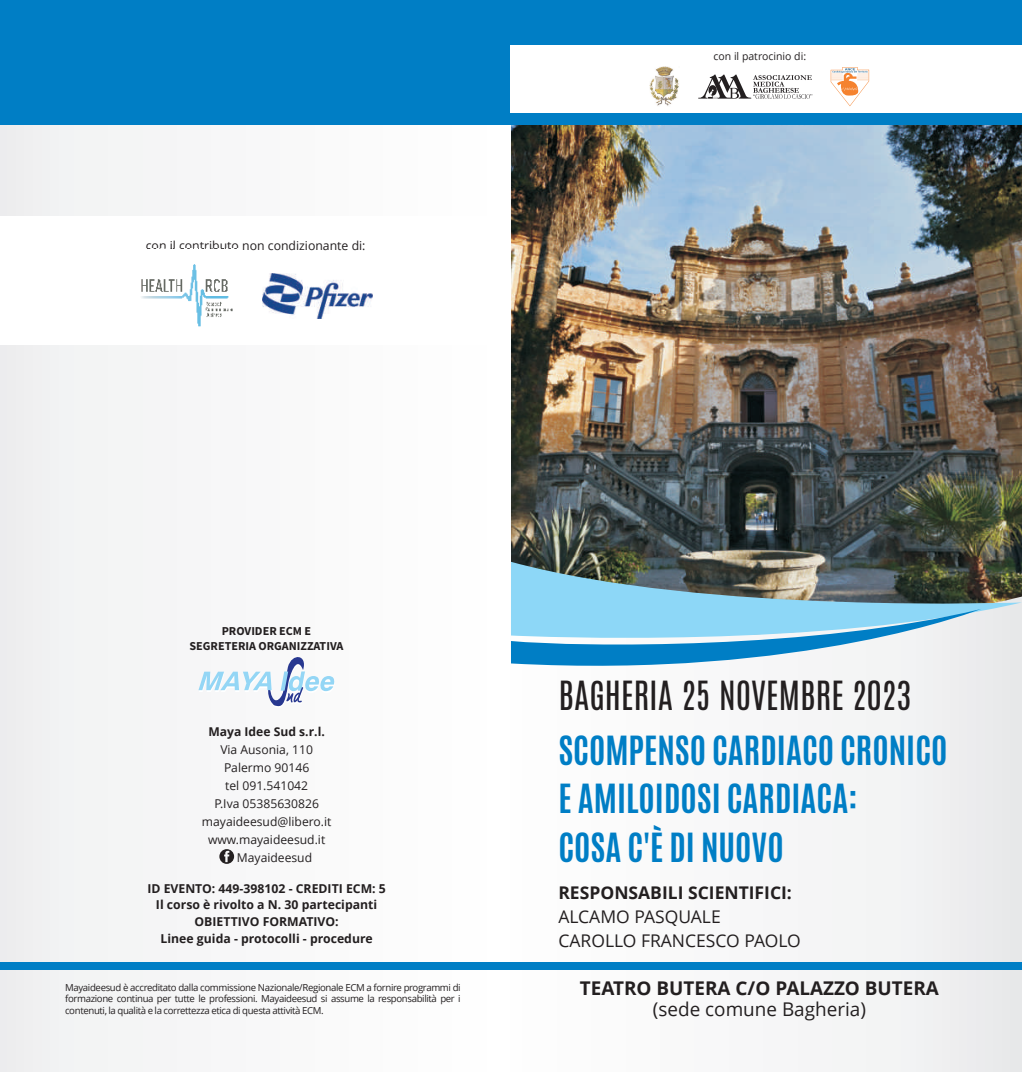
<style>
.page{position:relative;width:1022px;height:1072px;background:#fff}
.page>*{position:absolute;margin:0;border:0;box-sizing:border-box;transform-origin:0 0}
.t1{font:700 33.6px/48.5px "Antonio";color:#007ec5}
.t2{font:33.6px "Antonio";color:#231f20}
.t3{font:700 18.9px "Open Sans";color:#231f20}
.t4{font:18.9px "Open Sans";color:#231f20}
.t5{font:17.5px/23.8px "Open Sans";color:#231f20}
.t6{font:700 17.5px "Open Sans";color:#231f20}
.t7{font:700 12.25px/16.8px "Open Sans";color:#231f20;text-align:center}
.t8{font:12.25px "Open Sans";color:#231f20}
.t9{font:12.08px "Open Sans";color:#231f20}
.t10{font:700 12.08px/15.2px "Source Sans Pro";color:#231f20;text-align:center}
.t11{font:700 12.08px "Open Sans";color:#231f20}
.t12{font:10.5px "Open Sans";color:#231f20}
.t13{font:9.62px/11.7px "Open Sans";letter-spacing:-.035em;color:#231f20;text-align:justify}
</style>
<div class="page">
<div style="left:0;top:15px;width:511px;height:1056px;background:#f8f8f9"></div>
<div style="left:511px;top:15px;width:511px;height:1056px;background:linear-gradient(to right,#fefeff,#ebecee)"></div>
<img style="left:511px;top:125px;width:511px;height:437px">
<img style="left:511px;top:562px;width:511px;height:87px">
<svg style="left:511px;top:609px;width:470px;height:70px"></svg>
<div style="left:0;top:0;width:1022px;height:125px;background:#007ec5"></div>
<svg style="left:219px;top:849px;width:15px;height:14px"></svg>
<svg style="left:198px;top:657px;width:137px;height:50px"></svg>
<div style="left:0;top:962px;width:1022px;height:7px;background:#007ec5"></div>
<div style="left:0;top:216px;width:511px;height:129px;background:#fff"></div>
<img style="left:141px;top:248px;width:96px;height:79px">
<img style="left:263px;top:274px;width:109px;height:44px">
<div style="left:511px;top:46px;width:511px;height:67px;background:#fff"></div>
<svg style="left:698px;top:74px;width:114px;height:25px"></svg>
<svg style="left:831px;top:67px;width:38px;height:39px"></svg>
<img style="left:650px;top:67px;width:29px;height:39px">
<p class="t8" style="left:146px;top:241px;width:221px">con il contributo non condizionante di:</p>
<p class="t10" style="left:189px;top:624px;width:155px">PROVIDER ECM E<br>SEGRETERIA ORGANIZZATIVA</p>
<p class="t11" style="left:208px;top:726px;width:118px">Maya Idee Sud s.r.l.</p>
<p class="t9" style="left:220px;top:744px;width:94px">Via Ausonia, 110</p>
<p class="t9" style="left:224px;top:762px;width:87px">Palermo 90146</p>
<p class="t9" style="left:225px;top:780px;width:84px">tel 091.541042</p>
<p class="t9" style="left:214px;top:798px;width:106px">P.Iva 05385630826</p>
<p class="t9" style="left:202px;top:816px;width:131px">mayaideesud@libero.it</p>
<p class="t9" style="left:208px;top:834px;width:119px">www.mayaideesud.it</p>
<p class="t9" style="left:237px;top:852px;width:77px">Mayaideesud</p>
<p class="t12" style="left:713px;top:52px;width:94px">con il patrocinio di:</p>
<h1 class="t2" style="left:558px;top:672px;width:354px">BAGHERIA 25 NOVEMBRE 2023</h1>
<h1 class="t1" style="left:558px;top:726px;width:391px">SCOMPENSO CARDIACO CRONICO<br>E AMILOIDOSI CARDIACA:<br>COSA C'È DI NUOVO</h1>
<p class="t7" style="left:147px;top:881px;width:240px">ID EVENTO: 449-398102 - CREDITI ECM: 5<br>Il corso è rivolto a N. 30 partecipanti OBIETTIVO FORMATIVO:<br>Linee guida - protocolli - procedure</p>
<h3 class="t6" style="left:558px;top:886px;width:235px">RESPONSABILI SCIENTIFICI:</h3>
<h3 class="t5" style="left:558px;top:906px;width:244px">ALCAMO PASQUALE<br>CAROLLO FRANCESCO PAOLO</h3>
<p class="t13" style="left:65px;top:982px;width:397px">Mayaideesud è accreditato dalla commissione Nazionale/Regionale ECM a fornire programmi di formazione continua per tutte le professioni. Mayaideesud si assume la responsabilità per i contenuti, la qualità e la correttezza etica di questa attività ECM.</p>
<h2 class="t3" style="left:580px;top:980px;width:360px">TEATRO BUTERA C/O PALAZZO BUTERA</h2>
<h2 class="t4" style="left:653px;top:1001px;width:215px">(sede comune Bagheria)</h2>
</div>
